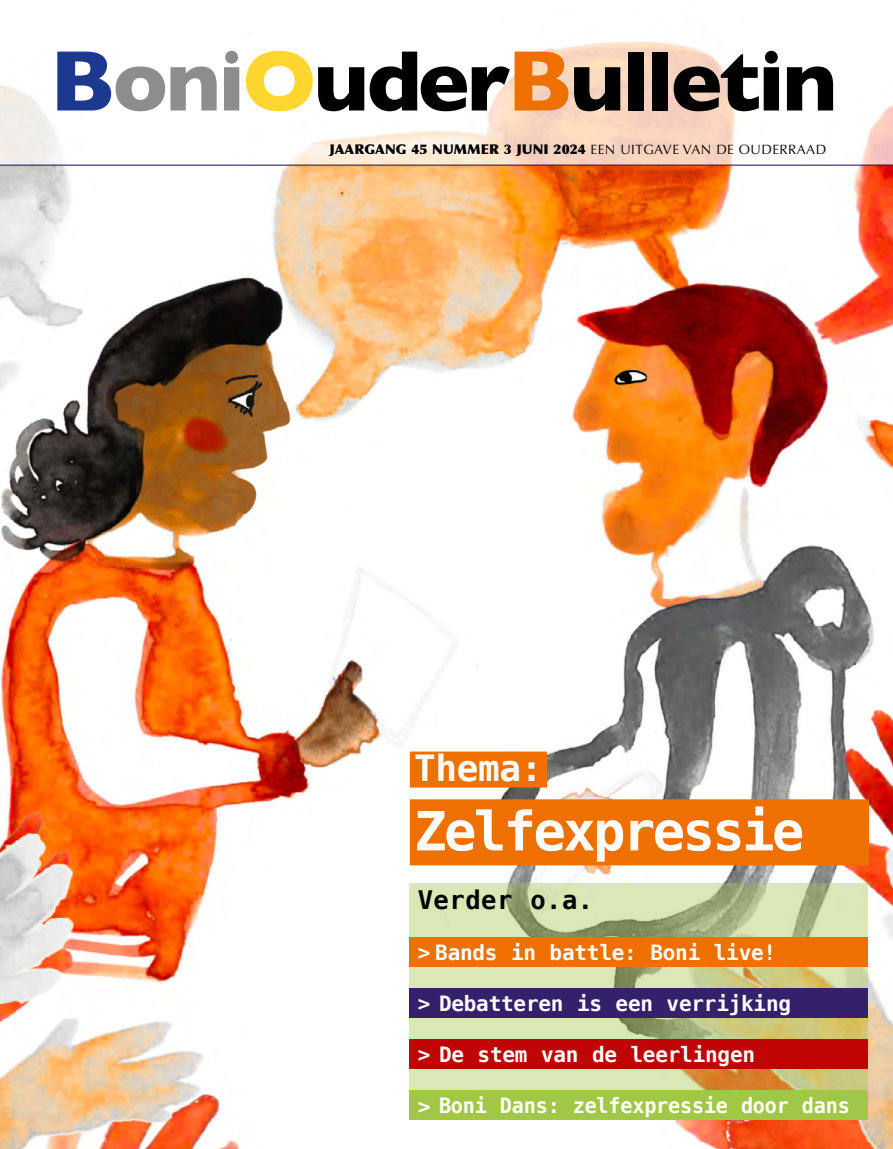
<style>
.page{position:relative;width:893px;height:1149px;background:#fff}
.page>*{position:absolute;margin:0;border:0;box-sizing:border-box;transform-origin:0 0}
.t1{font:700 87px "Gill Sans";letter-spacing:-.03em;color:#000}
.t2{font:700 54px "Menlo";letter-spacing:-.05em;color:#fff}
.t3{font:700 36px "Menlo";letter-spacing:-.01em;color:#fff}
.t4{font:700 25.5px "Menlo";letter-spacing:.02em;color:#000}
.t5{font:700 21px "Menlo";letter-spacing:-.01em;color:#fff}
.t6{font:900 13.5px "Optima";letter-spacing:.01em;color:#000}
.s1{color:#1c388f}
.s2{color:#8d8d8d}
.s3{color:#ffd62f}
.s4{color:#ee7100}
.s5{font-weight:400}
</style>
<div class="page">
<img style="left:0;top:166px;width:893px;height:982px">
<svg style="left:0;top:33px;width:893px;height:133px"></svg>
<svg style="left:410px;top:883px;width:458px;height:207px;background:#c9ce97"></svg>
<div style="left:410px;top:937px;width:458px;height:29px;background:#ee7100"></div>
<div style="left:410px;top:988px;width:458px;height:29px;background:#35216b"></div>
<div style="left:410px;top:1039px;width:458px;height:29px;background:#c00304"></div>
<div style="left:410px;top:1090px;width:458px;height:29px;background:#a1c746"></div>
<div style="left:410px;top:751px;width:137px;height:36px;background:#ee7100"></div>
<div style="left:410px;top:799px;width:459px;height:66px;background:#ee7100"></div>
<h1 class="t1" style="left:50px;top:12px;width:789px"><span class="s1">B</span><span class="s2">oni</span><span class="s3">O</span>uder<span class="s4">B</span>ulletin</h1>
<p class="t6" style="left:329px;top:141px;width:498px">JAARGANG 45 NUMMER 3 JUNI 2024 <span class="s5">EEN UITGAVE VAN DE OUDERRAAD</span></p>
<h3 class="t3" style="left:414px;top:743px;width:130px">Thema:</h3>
<h2 class="t2" style="left:414px;top:793px;width:392px">Zelfexpressie</h2>
<p class="t4" style="left:418px;top:882px;width:177px">Verder o.a.</p>
<p class="t5" style="left:418px;top:937px;width:360px">&gt; Bands in battle: Boni live!</p>
<p class="t5" style="left:418px;top:988px;width:375px">&gt; Debatteren is een verrijking</p>
<p class="t5" style="left:418px;top:1039px;width:339px">&gt; De stem van de leerlingen</p>
<p class="t5" style="left:418px;top:1090px;width:434px">&gt; Boni Dans: zelfexpressie door dans</p>
</div>
